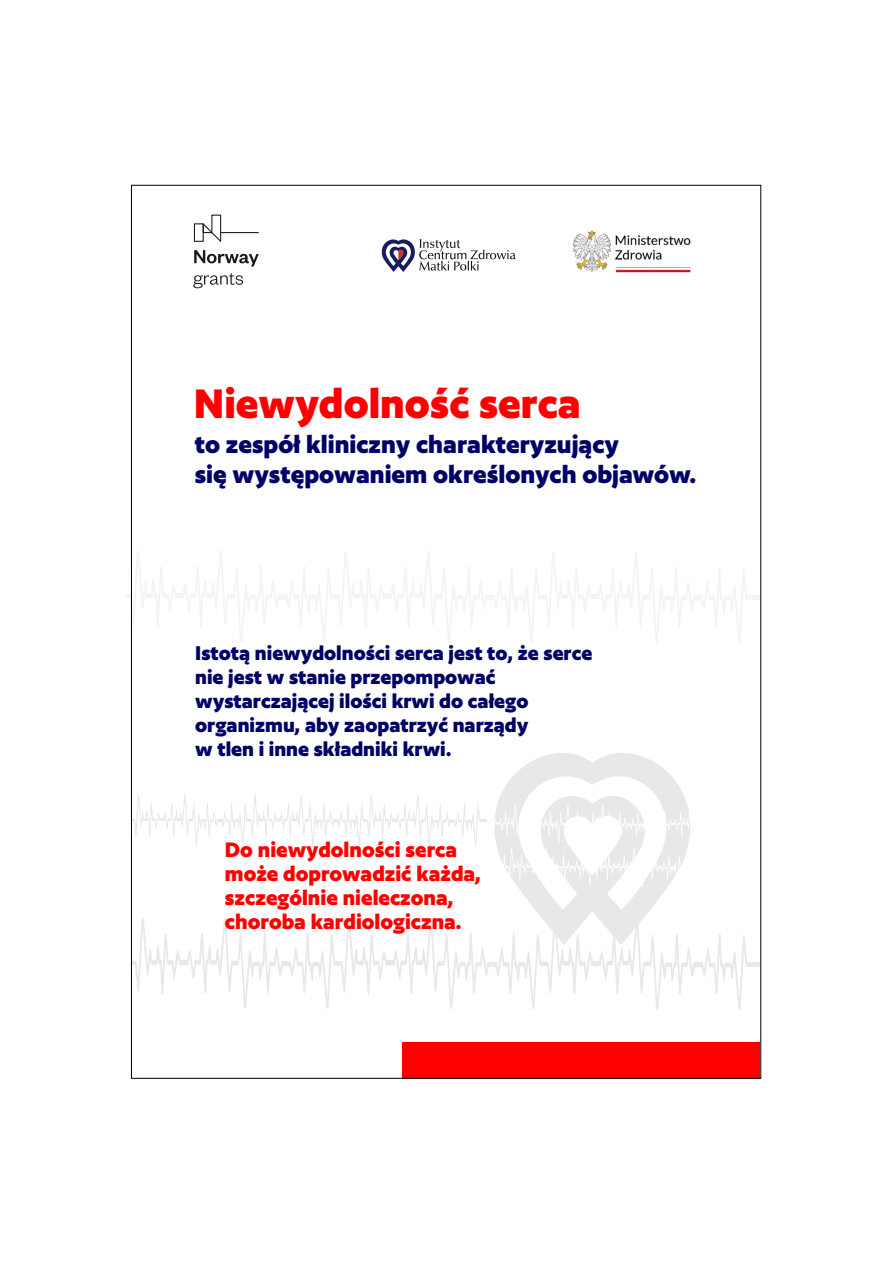
<style>
.page{position:relative;width:893px;height:1263px;background:#fff}
.page>*{position:absolute;margin:0;border:0;box-sizing:border-box;transform-origin:0 0}
.t1{font:700 48px "Author";color:#f00}
.t2{font:700 28.8px/29.7px "Author";color:#006}
.t3{font:700 24.3px/24.2px "Author";color:#f00}
.t4{font:700 23.1px/23.9px "Author";color:#006}
</style>
<div class="page">
<hr style="left:749px;top:962px;width:11px;height:4px;background:#e8e8e8">
<svg style="left:133px;top:753px;width:618px;height:256px"></svg>
<div style="left:749px;top:595px;width:11px;height:5px;background:#f4f4f4"></div>
<svg style="left:126px;top:551px;width:623px;height:92px"></svg>
<div style="left:402px;top:1042px;width:357px;height:36px;background:#f00"></div>
<img style="left:572px;top:230px;width:119px;height:43px">
<div style="left:194px;top:223px;width:10px;height:19px;border:1px solid #171818"></div>
<svg style="left:202px;top:214px;width:20px;height:28px"></svg>
<hr style="left:221px;top:232px;width:37px;height:1px;background:#171818">
<svg style="left:194px;top:250px;width:65px;height:17px"></svg>
<svg style="left:193px;top:273px;width:50px;height:15px"></svg>
<svg style="left:381px;top:239px;width:135px;height:33px"></svg>
<h1 class="t1" style="left:194px;top:378px;width:388px">Niewydolność serca</h1>
<p class="t2" style="left:195px;top:429px;width:503px">to zespół kliniczny charakteryzujący<br>się występowaniem określonych objawów.</p>
<p class="t4" style="left:195px;top:641px;width:399px">Istotą niewydolności serca jest to, że serce nie jest w stanie przepompować wystarczającej ilości krwi do całego organizmu, aby zaopatrzyć narządy<br>w tlen i inne składniki krwi.</p>
<p class="t3" style="left:225px;top:837px;width:258px">Do niewydolności serca może doprowadzić każda, szczególnie nieleczona, choroba kardiologiczna.</p>
</div>
